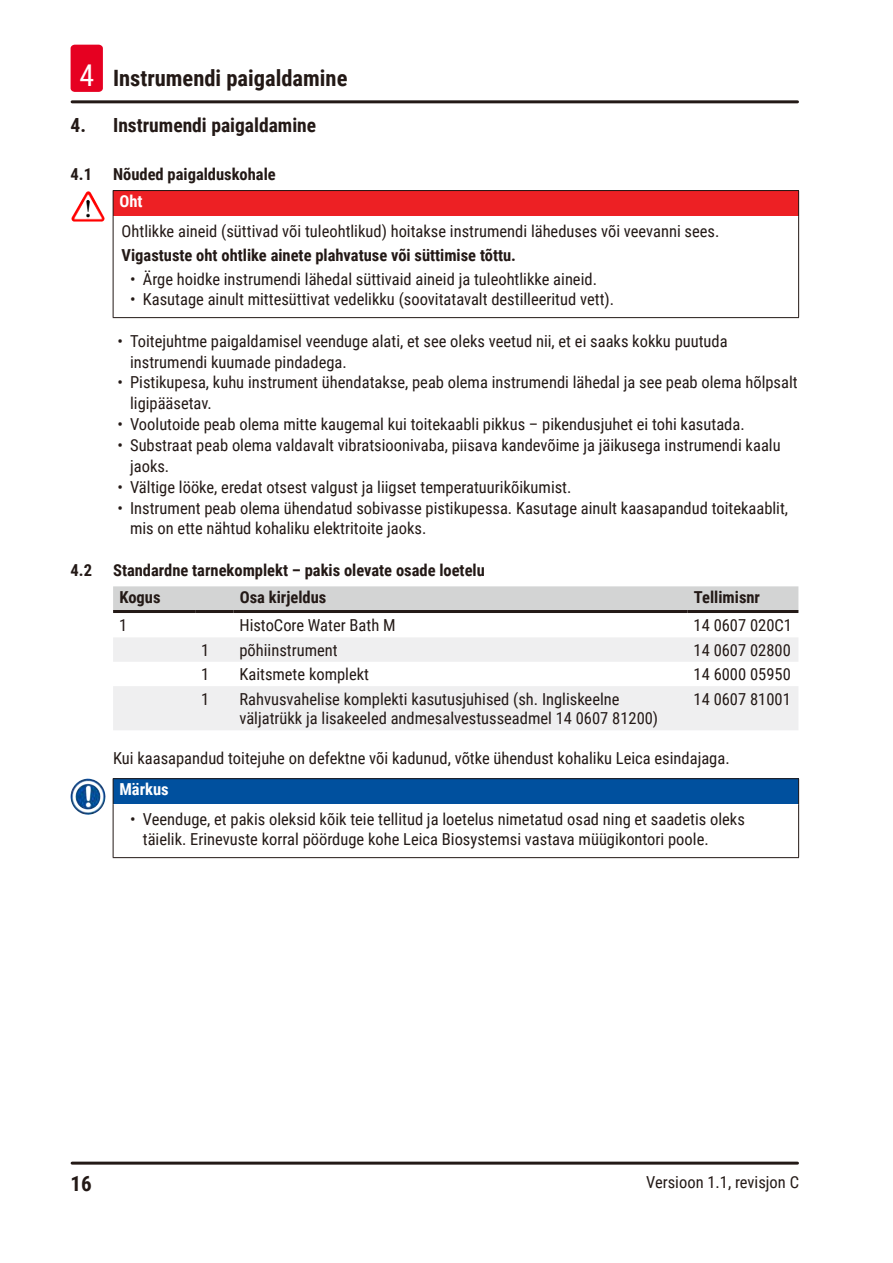
<style>
.page{position:relative;width:893px;height:1263px;background:#fff}
.page>*{position:absolute;margin:0;border:0;box-sizing:border-box;transform-origin:0 0}
.t1{font:700 22.5px "Roboto Condensed";color:#231916}
.t2{font:700 21px "Roboto Condensed";color:#231916}
.t3{font:700 19.5px "Roboto Condensed";color:#231916}
.Table_text{font:16.5px/20.9px "Roboto Condensed";color:#231916}
.Consequenses_of_non{font:700 16.5px "Roboto Condensed";color:#231916}
.Source_of_danger{font:16.5px "Roboto Condensed";color:#231916}
.Description_text{font:16.5px "Roboto Condensed";color:#231916}
.Table_heading{font:700 16.5px "Roboto Condensed";color:#231916}
.Signalword__no_use_a{font:700 16.5px "Roboto Condensed";color:#fff}
.s1{font-weight:400;font-size:30px;color:#fff}
</style>
<div class="page">
<hr style="left:72px;top:1161px;width:725px;height:3px;background:#231916">
<hr style="left:72px;top:100px;width:725px;height:3px;background:#231916">
<div style="left:71px;top:45px;width:32px;height:47px;background:#e60021;border-radius:4px"></div>
<div style="left:113px;top:191px;width:686px;height:25px;background:#ed2024"></div>
<svg style="left:113px;top:191px;width:1px;height:25px"></svg>
<hr style="left:113px;top:216px;width:1px;height:101px;background:#231916">
<hr style="left:798px;top:216px;width:1px;height:101px;background:#231916">
<hr style="left:113px;top:317px;width:686px;height:1px;background:#231916">
<hr style="left:113px;top:190px;width:686px;height:1px;background:#231916">
<svg style="left:798px;top:191px;width:1px;height:25px"></svg>
<img style="left:74px;top:191px;width:14px;height:23px">
<div style="left:113px;top:586px;width:685px;height:24px;background:#d3d4d4"></div>
<svg style="left:113px;top:638px;width:685px;height:92px;fill:#efeff0"></svg>
<hr style="left:113px;top:610px;width:82px;height:3px;background:#231916">
<hr style="left:195px;top:610px;width:38px;height:3px;background:#231916">
<hr style="left:233px;top:610px;width:455px;height:3px;background:#231916">
<hr style="left:688px;top:610px;width:110px;height:3px;background:#231916">
<div style="left:113px;top:779px;width:686px;height:25px;background:#00509e"></div>
<svg style="left:113px;top:779px;width:1px;height:25px"></svg>
<hr style="left:113px;top:804px;width:1px;height:53px;background:#231916">
<hr style="left:798px;top:804px;width:1px;height:53px;background:#231916">
<hr style="left:113px;top:857px;width:686px;height:1px;background:#231916">
<hr style="left:113px;top:778px;width:686px;height:1px;background:#231916">
<svg style="left:798px;top:779px;width:1px;height:25px"></svg>
<img style="left:71px;top:779px;width:26px;height:36px">
<h1 class="t1" style="left:79px;top:63px;width:270px"><span class="s1">4</span> Instrumendi paigaldamine</h1>
<p class="t3" style="left:71px;top:111px;width:247px">4. Instrumendi paigaldamine</p>
<p class="Consequenses_of_non" style="left:71px;top:162px;width:23px">4.1</p>
<p class="Consequenses_of_non" style="left:113px;top:162px;width:164px">Nõuded paigalduskohale</p>
<p class="Signalword__no_use_a" style="left:119px;top:190px;width:25px">Oht</p>
<p class="Source_of_danger" style="left:122px;top:219px;width:599px">Ohtlikke aineid (süttivad või tuleohtlikud) hoitakse instrumendi läheduses või veevanni sees.</p>
<p class="Consequenses_of_non" style="left:122px;top:244px;width:396px">Vigastuste oht ohtlike ainete plahvatuse või süttimise tõttu.</p>
<p class="Table_text" style="left:130px;top:268px;width:468px">• Ärge hoidke instrumendi lähedal süttivaid aineid ja tuleohtlikke aineid.</p>
<p class="Table_text" style="left:130px;top:288px;width:485px">• Kasutage ainult mittesüttivat vedelikku (soovitatavalt destilleeritud vett).</p>
<p class="Table_text" style="left:130px;top:330px;width:599px;text-indent:-13px">• Toitejuhtme paigaldamisel veenduge alati, et see oleks veetud nii, et ei saaks kokku puutuda instrumendi kuumade pindadega.</p>
<p class="Table_text" style="left:130px;top:372px;width:669px;text-indent:-13px">• Pistikupesa, kuhu instrument ühendatakse, peab olema instrumendi lähedal ja see peab olema hõlpsalt ligipääsetav.</p>
<p class="Table_text" style="left:117px;top:413px;width:629px">• Voolutoide peab olema mitte kaugemal kui toitekaabli pikkus – pikendusjuhet ei tohi kasutada.</p>
<p class="Table_text" style="left:130px;top:434px;width:652px;text-indent:-13px">• Substraat peab olema valdavalt vibratsioonivaba, piisava kandevõime ja jäikusega instrumendi kaalu jaoks.</p>
<p class="Table_text" style="left:117px;top:476px;width:456px">• Vältige lööke, eredat otsest valgust ja liigset temperatuurikõikumist.</p>
<p class="Table_text" style="left:130px;top:497px;width:660px;text-indent:-13px">• Instrument peab olema ühendatud sobivasse pistikupessa. Kasutage ainult kaasapandud toitekaablit, mis on ette nähtud kohaliku elektritoite jaoks.</p>
<p class="Consequenses_of_non" style="left:71px;top:559px;width:23px">4.2</p>
<p class="Consequenses_of_non" style="left:113px;top:559px;width:373px">Standardne tarnekomplekt – pakis olevate osade loetelu</p>
<p class="Table_heading" style="left:119px;top:586px;width:43px">Kogus</p>
<p class="Table_heading" style="left:240px;top:586px;width:88px">Osa kirjeldus</p>
<p class="Table_heading" style="left:694px;top:586px;width:68px">Tellimisnr</p>
<p class="Table_text" style="left:119px;top:614px;width:10px">1</p>
<p class="Table_text" style="left:239px;top:614px;width:158px">HistoCore Water Bath M</p>
<p class="Table_text" style="left:694px;top:614px;width:100px">14 0607 020C1</p>
<p class="Table_text" style="left:201px;top:639px;width:10px">1</p>
<p class="Table_text" style="left:239px;top:639px;width:100px">põhiinstrument</p>
<p class="Table_text" style="left:694px;top:639px;width:99px">14 0607 02800</p>
<p class="Table_text" style="left:201px;top:663px;width:10px">1</p>
<p class="Table_text" style="left:239px;top:663px;width:131px">Kaitsmete komplekt</p>
<p class="Table_text" style="left:694px;top:663px;width:99px">14 6000 05950</p>
<p class="Table_text" style="left:201px;top:688px;width:10px">1</p>
<p class="Table_text" style="left:239px;top:688px;width:420px;line-height:19.8px">Rahvusvahelise komplekti kasutusjuhised (sh. Ingliskeelne väljatrükk ja lisakeeled andmesalvestusseadmel 14 0607 81200)</p>
<p class="Table_text" style="left:694px;top:688px;width:99px">14 0607 81001</p>
<p class="Description_text" style="left:113px;top:746px;width:618px">Kui kaasapandud toitejuhe on defektne või kadunud, võtke ühendust kohaliku Leica esindajaga.</p>
<p class="Signalword__no_use_a" style="left:119px;top:778px;width:51px">Märkus</p>
<p class="Table_text" style="left:143px;top:809px;width:603px;line-height:19.8px;text-indent:-13px">• Veenduge, et pakis oleksid kõik teie tellitud ja loetelus nimetatud osad ning et saadetis oleks täielik. Erinevuste korral pöörduge kohe Leica Biosystemsi vastava müügikontori poole.</p>
<p class="t2" style="left:71px;top:1169px;width:23px">16</p>
<p class="Table_text" style="left:646px;top:1171px;width:154px">Versioon 1.1, revisjon C</p>
</div>
